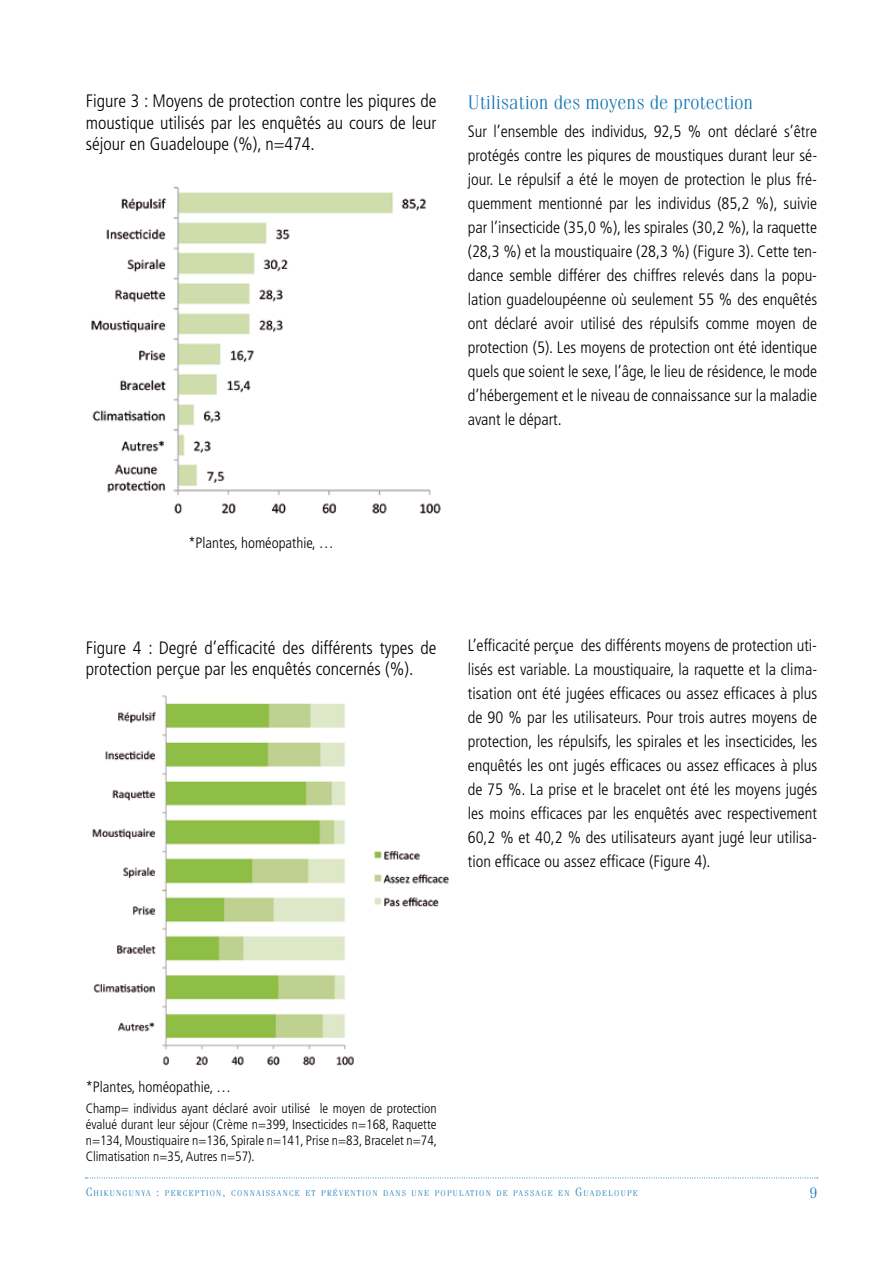
<style>
.page{position:relative;width:893px;height:1263px;background:#fff}
.page>*{position:absolute;margin:0;border:0;box-sizing:border-box;transform-origin:0 0}
.t1{font:300 19.5px "Fenice";color:#0b72b5}
.t2{font:300 condensed 18px/21.6px "Frutiger";color:#000;text-align:justify}
.t3{font:300 condensed 16.5px/24px "Frutiger";color:#000;text-align:justify}
.t4{font:300 condensed 15px "Frutiger";color:#000}
.t5{font:300 15px "Fenice";color:#0b72b5}
.t6{font:300 condensed 13.5px/16.2px "Frutiger";color:#000;text-align:justify}
.t7{font:300 8.4px "Fenice";letter-spacing:.145em;color:#0b72b5}
.s1{font-size:12px}
</style>
<div class="page">
<svg style="left:85px;top:1177px;width:733px;height:1px"></svg>
<img style="left:91px;top:186px;width:350px;height:328px">
<img style="left:92px;top:695px;width:357px;height:371px">
<p class="t2" style="left:86px;top:90px;width:352px">Figure 3 : Moyens de protection contre les piqures de moustique utilisés par les enquêtés au cours de leur séjour en Guadeloupe (%), n=474.</p>
<p class="t1" style="left:468px;top:91px;width:287px">Utilisation des moyens de protection</p>
<p class="t3" style="left:468px;top:120px;width:351px">Sur l’ensemble des individus, 92,5 % ont déclaré s’être protégés contre les piqures de moustiques durant leur sé&shy;jour. Le répulsif a été le moyen de protection le plus fré&shy;quemment mentionné par les individus (85,2 %), suivie par l’insecticide (35,0 %), les spirales (30,2 %), la raquette (28,3 %) et la moustiquaire (28,3 %) (Figure 3). Cette ten&shy;dance semble différer des chiffres relevés dans la popu&shy;lation guadeloupéenne où seulement 55 % des enquêtés ont déclaré avoir utilisé des répulsifs comme moyen de protection (5). Les moyens de protection ont été identique quels que soient le sexe, l’âge, le lieu de résidence, le mode d’hébergement et le niveau de connaissance sur la maladie avant le départ.</p>
<p class="t4" style="left:188px;top:535px;width:147px">*Plantes, homéopathie, …</p>
<p class="t2" style="left:86px;top:637px;width:352px">Figure 4 : Degré d’efficacité des différents types de protection perçue par les enquêtés concernés (%).</p>
<p class="t3" style="left:468px;top:634px;width:351px">L’efficacité perçue des différents moyens de protection uti&shy;lisés est variable. La moustiquaire, la raquette et la clima&shy;tisation ont été jugées efficaces ou assez efficaces à plus de 90 % par les utilisateurs. Pour trois autres moyens de protection, les répulsifs, les spirales et les insecticides, les enquêtés les ont jugés efficaces ou assez efficaces à plus de 75 %. La prise et le bracelet ont été les moyens jugés les moins efficaces par les enquêtés avec respectivement 60,2 % et 40,2 % des utilisateurs ayant jugé leur utilisa&shy;tion efficace ou assez efficace (Figure 4).</p>
<p class="t4" style="left:86px;top:1079px;width:147px">*Plantes, homéopathie, …</p>
<p class="t6" style="left:86px;top:1100px;width:353px">Champ= individus ayant déclaré avoir utilisé le moyen de protection évalué durant leur séjour (Crème n=399, Insecticides n=168, Raquette n=134, Moustiquaire n=136, Spirale n=141, Prise n=83, Bracelet n=74, Climatisation n=35, Autres n=57).</p>
<p class="t7" style="left:86px;top:1188px;width:554px"><span class="s1">C</span>HIKUNGUNYA <span class="s1">:</span> PERCEPTION<span class="s1">,</span> CONNAISSANCE ET PRÉVENTION DANS UNE POPULATION DE PASSAGE EN <span class="s1">G</span>UADELOUPE</p>
<p class="t5" style="left:809px;top:1184px;width:9px">9</p>
</div>
